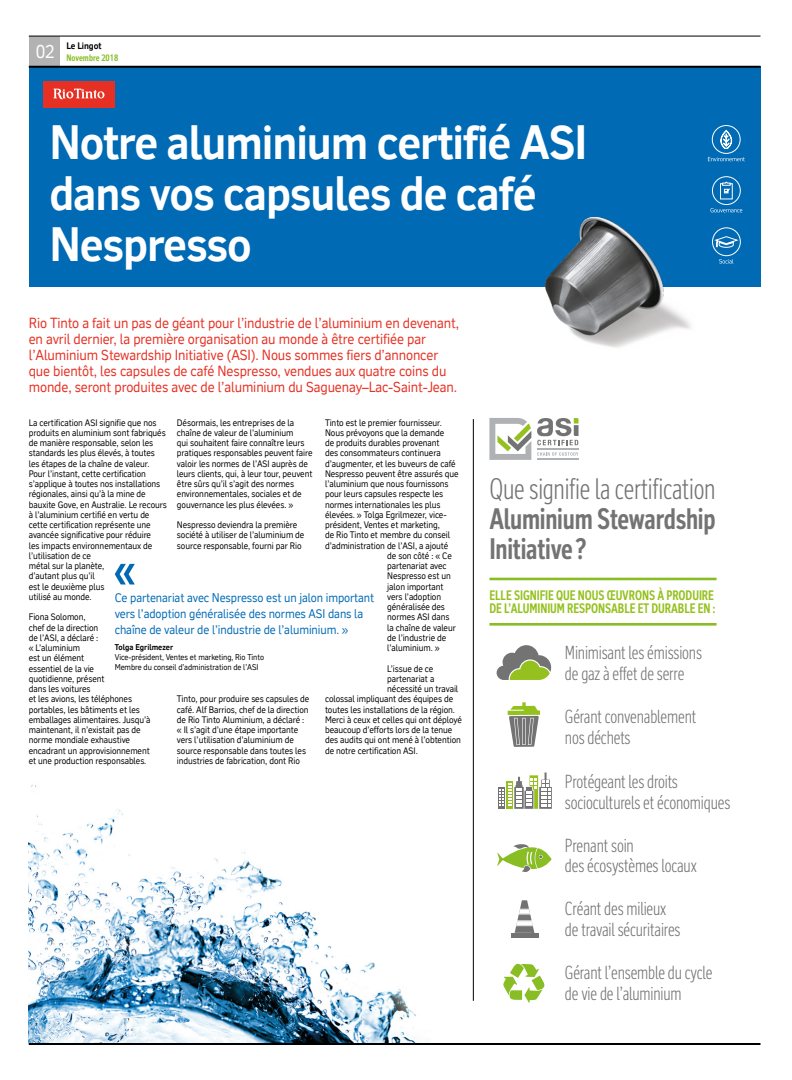
<style>
.page{position:relative;width:792px;height:1080px;background:#fff}
.page>*{position:absolute;margin:0;border:0;box-sizing:border-box;transform-origin:0 0}
.t1{font:700 46px/51.2px "RT Vickerman";letter-spacing:-.025em;color:#fff;scale:.95 1}
.t2{font:700 condensed 28.5px/29.8px "RT Vickerman";letter-spacing:-.01em;color:#747373;scale:.95 1}
.t3{font:300 condensed 28.5px "RT Vickerman";letter-spacing:-.01em;color:#747373;scale:.95 1}
.t4{font:300 condensed 18.2px/20.8px "RT Vickerman";letter-spacing:-.01em;color:#747373;scale:.95 1}
.t5{font:18px "RT Vickerman";color:#fff;scale:.95 1}
.t6{font:14px/16px "RT Vickerman";letter-spacing:-.01em;color:#e63023;scale:.95 1}
.t7{font:700 condensed 13.2px/13.8px "RT Vickerman";letter-spacing:-.005em;color:#95c11f;scale:.95 1}
.t8{font:12px/16px "RT Vickerman";letter-spacing:-.01em;color:#006ab4;scale:.95 1}
.t9{font:9px/10.3px "RT Vickerman";letter-spacing:-.01em;color:#000;scale:.95 1}
.t10{font:700 condensed 9px "RT Vickerman";color:#89bd24}
.t11{font:700 9px "RT Vickerman";letter-spacing:-.01em;color:#000;scale:.95 1}
.t12{font:8px/10px "RT Vickerman";letter-spacing:-.01em;color:#000;scale:.95 1}
.t13{font:700 8px "RT Vickerman";color:#000;scale:.95 1}
</style>
<div class="page">
<div style="left:29px;top:66px;width:731px;height:221px;background:#006ab4"></div>
<img style="left:29px;top:784px;width:400px;height:259px">
<svg style="left:497px;top:645px;width:54px;height:35px"></svg>
<svg style="left:503px;top:963px;width:42px;height:40px"></svg>
<svg style="left:508px;top:702px;width:32px;height:45px"></svg>
<hr style="left:537px;top:448px;width:42px;height:1px;background:#afb1b5">
<hr style="left:537px;top:459px;width:42px;height:1px;background:#afb1b5">
<svg style="left:537px;top:452px;width:41px;height:4px"></svg>
<svg style="left:537px;top:418px;width:42px;height:27px"></svg>
<svg style="left:489px;top:418px;width:42px;height:42px"></svg>
<hr style="left:489px;top:578px;width:228px;height:2px;background:#89bd24">
<hr style="left:489px;top:623px;width:228px;height:3px;background:#89bd24">
<svg style="left:498px;top:787px;width:2px;height:22px"></svg>
<svg style="left:500px;top:772px;width:52px;height:37px"></svg>
<hr style="left:511px;top:934px;width:27px;height:4px;background:#747373">
<svg style="left:515px;top:900px;width:20px;height:34px"></svg>
<svg style="left:497px;top:844px;width:55px;height:28px"></svg>
<div style="left:43px;top:81px;width:72px;height:26px;background:#e63023"></div>
<svg style="left:53px;top:89px;width:51px;height:10px"></svg>
<hr style="left:473px;top:419px;width:1px;height:582px;background:#000">
<svg style="left:708px;top:157px;width:37px;height:4px"></svg>
<div style="left:712px;top:125px;width:28px;height:29px;border:1px solid #fff;border-radius:50%"></div>
<svg style="left:715px;top:130px;width:22px;height:19px"></svg>
<div style="left:712px;top:228px;width:29px;height:28px;border:1px solid #fff;border-radius:50%"></div>
<svg style="left:714px;top:236px;width:25px;height:12px"></svg>
<svg style="left:719px;top:259px;width:15px;height:5px"></svg>
<div style="left:712px;top:176px;width:29px;height:29px;border:1px solid #fff;border-radius:50%"></div>
<svg style="left:720px;top:182px;width:13px;height:17px"></svg>
<svg style="left:711px;top:208px;width:31px;height:4px"></svg>
<img style="left:546px;top:218px;width:145px;height:130px">
<svg style="left:115px;top:564px;width:20px;height:21px"></svg>
<div style="left:29px;top:36px;width:30px;height:31px;background:#b3b2b2"></div>
<hr style="left:29px;top:36px;width:732px;height:1px;background:#000">
<hr style="left:29px;top:66px;width:732px;height:2px;background:#000">
<hr style="left:29px;top:1043px;width:732px;height:2px;background:#000">
<h3 class="t5" style="left:36px;top:41px;width:22px">02</h3>
<p class="t11" style="left:67px;top:40px;width:38px">Le Lingot</p>
<p class="t10" style="left:67px;top:52px;width:53px">Novembre 2018</p>
<h1 class="t1" style="left:49px;top:116px;width:568px">Notre aluminium certifié ASI dans vos capsules de café<br>Nespresso</h1>
<p class="t6" style="left:29px;top:315px;width:455px">Rio Tinto a fait un pas de géant pour l’industrie de l’aluminium en devenant, en avril dernier, la première organisation au monde à être certifiée par l’Aluminium Stewardship Initiative (ASI). Nous sommes fiers d’annoncer que bientôt, les capsules de café Nespresso, vendues aux quatre coins du monde, seront produites avec de l’aluminium du Saguenay–Lac-Saint-Jean.</p>
<p class="t9" style="left:177px;top:417px;width:144px">Désormais, les entreprises de la chaîne de valeur de l’aluminium<br>qui souhaitent faire connaître leurs pratiques responsables peuvent faire valoir les normes de l’ASI auprès de leurs clients, qui, à leur tour, peuvent être sûrs qu’il s’agit des normes environnementales, sociales et de gouvernance les plus élevées. »</p>
<p class="t9" style="left:177px;top:520px;width:136px">Nespresso deviendra la première société à utiliser de l’aluminium de source responsable, fourni par Rio</p>
<p class="t9" style="left:29px;top:417px;width:147px">La certification ASI signifie que nos produits en aluminium sont fabriqués de manière responsable, selon les standards les plus élevés, à toutes les étapes de la chaîne de valeur.<br>Pour l’instant, cette certification s’applique à toutes nos installations régionales, ainsi qu’à la mine de bauxite Gove, en Australie. Le recours à l’aluminium certifié en vertu de cette certification représente une avancée significative pour réduire<br>les impacts environnementaux de l’utilisation de ce<br>métal sur la planète,<br>d’autant plus qu’il<br>est le deuxième plus<br>utilisé au monde.</p>
<p class="t9" style="left:29px;top:612px;width:130px">Fiona Solomon,<br>chef de la direction<br>de l’ASI, a déclaré :<br>« L’aluminium<br>est un élément<br>essentiel de la vie<br>quotidienne, présent<br>dans les voitures<br>et les avions, les téléphones portables, les bâtiments et les emballages alimentaires. Jusqu’à maintenant, il n’existait pas de norme mondiale exhaustive encadrant un approvisionnement et une production responsables.</p>
<p class="t9" style="left:325px;top:417px;width:125px">Tinto est le premier fournisseur.</p>
<p class="t9" style="left:325px;top:427px;width:127px">Nous prévoyons que la demande</p>
<p class="t9" style="left:325px;top:438px;width:122px">de produits durables provenant</p>
<p class="t9" style="left:325px;top:448px;width:123px">des consommateurs continuera</p>
<p class="t9" style="left:325px;top:458px;width:139px">d’augmenter, et les buveurs de café</p>
<p class="t9" style="left:325px;top:468px;width:142px">Nespresso peuvent être assurés que</p>
<p class="t9" style="left:325px;top:479px;width:132px">l’aluminium que nous fournissons</p>
<p class="t9" style="left:325px;top:489px;width:126px">pour leurs capsules respecte les</p>
<p class="t9" style="left:325px;top:499px;width:123px">normes internationales les plus</p>
<p class="t9" style="left:325px;top:509px;width:129px">élevées. » Tolga Egrilmezer, vice-</p>
<p class="t9" style="left:325px;top:520px;width:122px">président, Ventes et marketing,</p>
<p class="t9" style="left:325px;top:530px;width:133px">de Rio Tinto et membre du conseil</p>
<p class="t9" style="left:325px;top:540px;width:131px">d’administration de l’ASI, a ajouté</p>
<p class="t9" style="left:387px;top:550px;width:70px">de son côté : « Ce</p>
<p class="t9" style="left:387px;top:561px;width:64px">partenariat avec</p>
<p class="t9" style="left:387px;top:571px;width:68px">Nespresso est un</p>
<p class="t9" style="left:387px;top:581px;width:61px">jalon important</p>
<p class="t9" style="left:387px;top:591px;width:58px">vers l’adoption</p>
<p class="t9" style="left:387px;top:602px;width:62px">généralisée des</p>
<p class="t9" style="left:387px;top:612px;width:67px">normes ASI dans</p>
<p class="t9" style="left:387px;top:622px;width:74px">la chaîne de valeur</p>
<p class="t9" style="left:387px;top:632px;width:64px">de l’industrie de</p>
<p class="t9" style="left:387px;top:643px;width:57px">l’aluminium. »</p>
<p class="t9" style="left:387px;top:663px;width:50px">L’issue de ce</p>
<p class="t9" style="left:387px;top:673px;width:51px">partenariat a</p>
<p class="t9" style="left:387px;top:684px;width:76px">nécessité un travail</p>
<p class="t9" style="left:325px;top:694px;width:136px">colossal impliquant des équipes de</p>
<p class="t9" style="left:325px;top:704px;width:138px">toutes les installations de la région.</p>
<p class="t9" style="left:325px;top:714px;width:146px">Merci à ceux et celles qui ont déployé</p>
<p class="t9" style="left:325px;top:725px;width:135px">beaucoup d’efforts lors de la tenue</p>
<p class="t9" style="left:325px;top:735px;width:144px">des audits qui ont mené à l’obtention</p>
<p class="t9" style="left:325px;top:745px;width:99px">de notre certification ASI.</p>
<h3 class="t8" style="left:115px;top:590px;width:275px">Ce partenariat avec Nespresso est un jalon important vers l’adoption généralisée des normes ASI dans la chaîne de valeur de l’industrie de l’aluminium. »</h3>
<p class="t13" style="left:115px;top:642px;width:63px">Tolga Egrilmezer</p>
<p class="t12" style="left:115px;top:652px;width:159px">Vice-président, Ventes et marketing, Rio Tinto<br>Membre du conseil d’administration de l’ASI</p>
<p class="t9" style="left:177px;top:694px;width:141px">Tinto, pour produire ses capsules de café. Alf Barrios, chef de la direction de Rio Tinto Aluminium, a déclaré : « Il s’agit d’une étape importante vers l’utilisation d’aluminium de source responsable dans toutes les industries de fabrication, dont Rio</p>
<h2 class="t3" style="left:489px;top:472px;width:240px">Que signifie la certification</h2>
<h2 class="t2" style="left:489px;top:503px;width:240px">Aluminium Stewardship<br>Initiative?</h2>
<h3 class="t7" style="left:489px;top:588px;width:239px">ELLE SIGNIFIE QUE NOUS ŒUVRONS À PRODUIRE<br>DE L’ALUMINIUM RESPONSABLE ET DURABLE EN :</h3>
<h3 class="t4" style="left:565px;top:642px;width:146px">Minimisant les émissions de gaz à effet de serre</h3>
<h3 class="t4" style="left:565px;top:706px;width:140px">Gérant convenablement nos déchets</h3>
<h3 class="t4" style="left:565px;top:771px;width:176px">Protégeant les droits socioculturels et économiques</h3>
<h3 class="t4" style="left:565px;top:835px;width:140px">Prenant soin<br>des écosystèmes locaux</h3>
<h3 class="t4" style="left:565px;top:898px;width:123px">Créant des milieux de travail sécuritaires</h3>
<h3 class="t4" style="left:565px;top:962px;width:157px">Gérant l’ensemble du cycle de vie de l’aluminium</h3>
</div>
